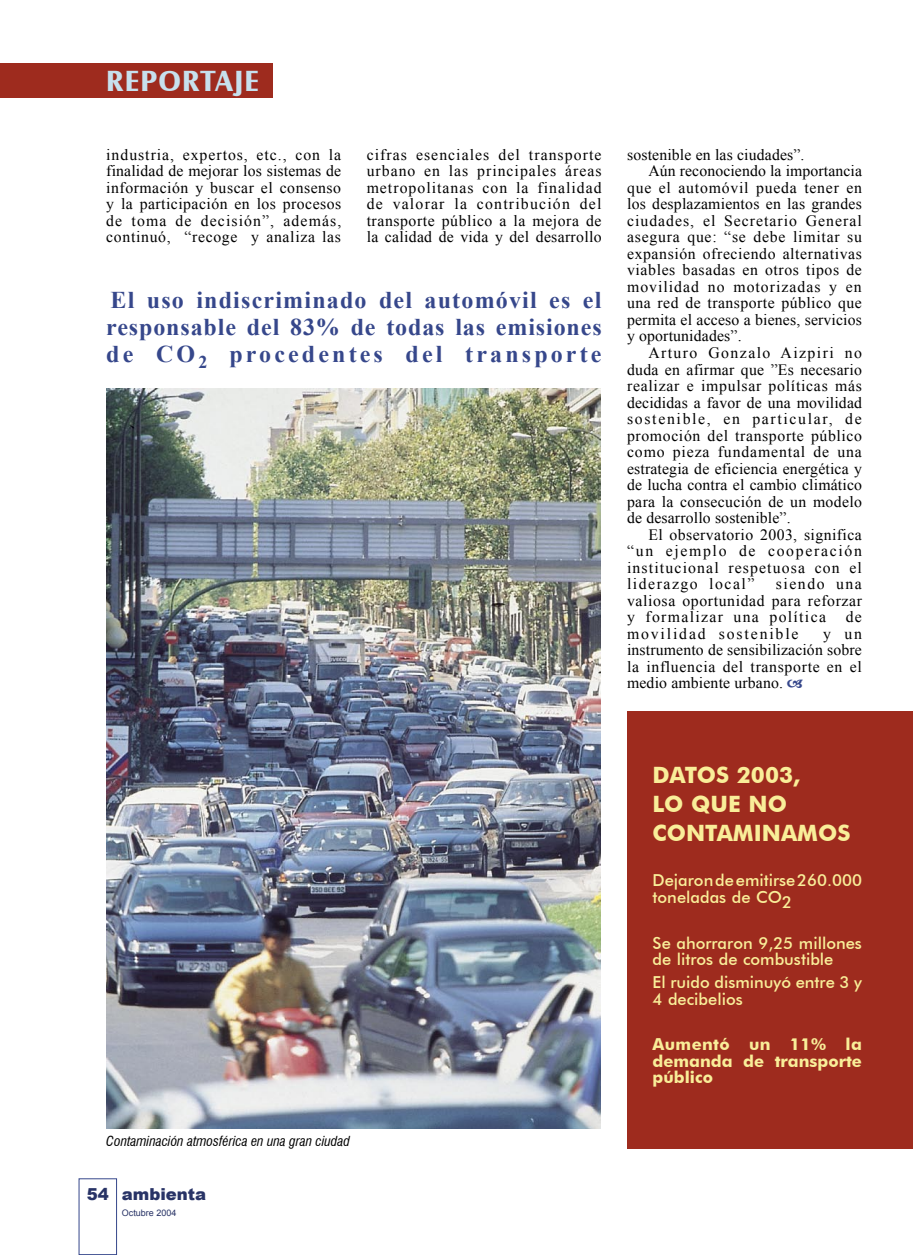
<style>
.page{position:relative;width:913px;height:1255px;background:#fff}
.page>*{position:absolute;margin:0;border:0;box-sizing:border-box;transform-origin:0 0}
.t1{font:700 30px "Castle T";letter-spacing:.04em;color:#c7e0ed}
.Sumarios{font:700 24px/27px "Times New Roman";letter-spacing:.13em;color:#36478b;text-align:justify}
.texto_cuadro{font:700 22.5px "Futura BT";color:#f9ee99}
.texto_cuadro-2{font:500 16.5px/16.5px "Futura BT";color:#f9ee99}
.texto_cuadro-3{font:700 16.5px/16.5px "Futura BT";color:#f9ee99;text-align:justify}
.t2{font:900 16.5px "Arial";color:#283366}
.Texto_general-OK{font:15.75px/16.5px "Times New Roman";letter-spacing:.035em;color:#000;text-align:justify}
.Texto_general-OK-2{font:15.75px "Times New Roman";letter-spacing:.01em;color:#000}
.Texto_general-OK-3{font:15.75px "Times New Roman";letter-spacing:.115em;color:#000}
.Pié_de_foto{font:italic condensed 13.5px "Swiss 721 BT";color:#000}
.t3{font:9px "Arial";color:#283366}
</style>
<div class="page">
<div style="left:79px;top:1178px;width:38px;height:76px;border:1px solid #36478b"></div>
<div style="left:0;top:64px;width:272px;height:34px;background:#9e2b1e"></div>
<img style="left:106px;top:388px;width:494px;height:740px">
<div style="left:627px;top:711px;width:286px;height:437px;background:#9e2b1e"></div>
<h1 class="t1" style="left:106px;top:64px;width:154px">REPORTAJE</h1>
<p class="Texto_general-OK" style="left:106px;top:146px;width:236px">industria, expertos, etc., con la finalidad de mejorar los sistemas de información y buscar el consenso y la participación en los procesos de toma de decisión”, además, continuó, “recoge y analiza las</p>
<p class="Texto_general-OK" style="left:367px;top:146px;width:236px">cifras esenciales del transporte urbano en las principales áreas metropolitanas con la finalidad de valorar la contribución del transporte público a la mejora de la calidad de vida y del desarrollo</p>
<p class="Texto_general-OK-2" style="left:627px;top:144px;width:179px">sostenible en las ciudades”.</p>
<p class="Texto_general-OK" style="left:627px;top:163px;width:236px;text-indent:21px">Aún reconociendo la importancia que el automóvil pueda tener en los desplazamientos en las grandes ciudades, el Secretario General asegura que: “se debe limitar su expansión ofreciendo alternativas viables basadas en otros tipos de movilidad no motorizadas y en una red de transporte público que permita el acceso a bienes, servicios y oportunidades”.</p>
<p class="Texto_general-OK" style="left:627px;top:344px;width:236px;text-indent:21px">Arturo Gonzalo Aizpiri no duda en afirmar que ”Es necesario realizar e impulsar políticas más decididas a favor de una movilidad sostenible, en particular, de promoción del transporte público como pieza fundamental de una estrategia de eficiencia energética y de lucha contra el cambio climático para la consecución de un modelo de desarrollo sostenible”.</p>
<p class="Texto_general-OK" style="left:627px;top:526px;width:236px;text-indent:21px">El observatorio 2003, significa “un ejemplo de cooperación institucional respetuosa con el liderazgo local”</p>
<p class="Sumarios" style="left:106px;top:285px;width:497px">El uso indiscriminado del automóvil es el responsable del 83% de todas las emisiones de CO<sub>2</sub> procedentes del transporte</p>
<p class="Texto_general-OK" style="left:627px;top:575px;width:236px;text-indent:149px">siendo una valiosa oportunidad para reforzar y formalizar una política</p>
<p class="Texto_general-OK" style="left:846px;top:608px;width:18px">de</p>
<p class="Texto_general-OK-3" style="left:627px;top:622px;width:173px">movilidad sostenible</p>
<p class="Texto_general-OK" style="left:627px;top:625px;width:236px;text-indent:196px">y un instrumento de sensibilización sobre la influencia del transporte en el medio ambiente urbano.</p>
<p class="Pié_de_foto" style="left:106px;top:1133px;width:245px">Contaminación atmosférica en una gran ciudad</p>
<p class="t2" style="left:87px;top:1181px;width:24px">54</p>
<p class="t2" style="left:122px;top:1181px;width:86px">ambienta</p>
<p class="t3" style="left:122px;top:1207px;width:56px">Octubre 2004</p>
<p class="texto_cuadro" style="left:653px;top:761px;width:149px">DATOS 2003,</p>
<p class="texto_cuadro" style="left:653px;top:790px;width:136px">LO QUE NO</p>
<p class="texto_cuadro" style="left:653px;top:819px;width:199px">CONTAMINAMOS</p>
<p class="texto_cuadro-2" style="left:653px;top:872px;width:211px">Dejaron de emitirse 260.000 toneladas de CO2</p>
<p class="texto_cuadro-2" style="left:653px;top:934px;width:211px">Se ahorraron 9,25 millones de litros de combustible</p>
<p class="texto_cuadro-2" style="left:653px;top:973px;width:211px">El ruido disminuyó entre 3 y<br>4 decibelios</p>
<p class="texto_cuadro-3" style="left:653px;top:1036px;width:211px">Aumentó un 11% la demanda de transporte público</p>
</div>
